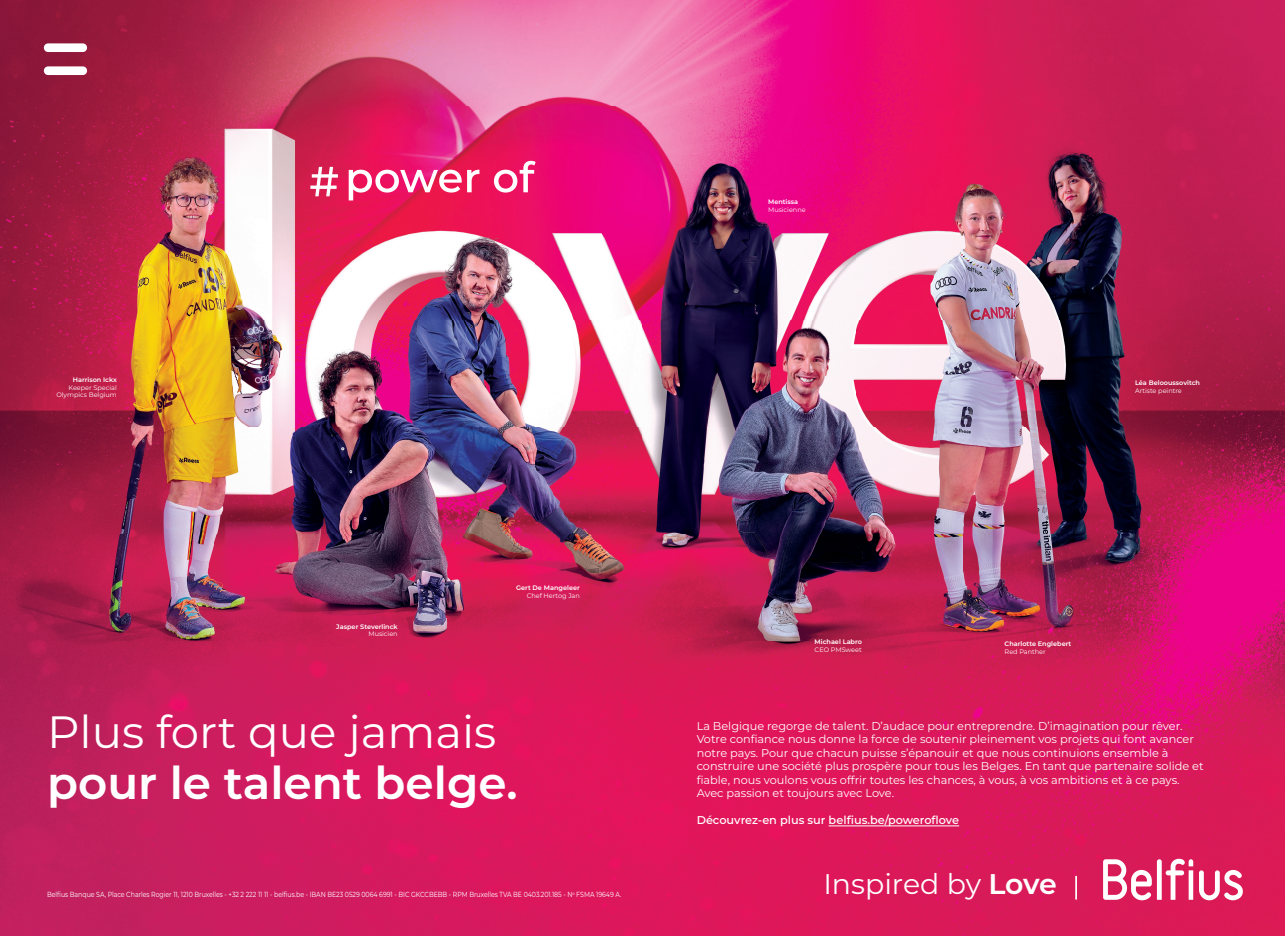
<style>
.page{position:relative;width:1285px;height:936px;background:#fff}
.page>*{position:absolute;margin:0;border:0;box-sizing:border-box;transform-origin:0 0}
.t1{font:700 45.15px "Belfius 21";color:#fff}
.t2{font:45.15px "Belfius 21";color:#fff}
.t3{font:28.35px "Belfius 21";color:#fff}
.t4{font:11.32px/13.6px "Belfius 21";color:#fff}
.t5{font:600 11.32px "Belfius 21";color:#fff}
.t6{font:7.35px "Belfius 21";letter-spacing:-.005em;color:#fff;scale:.85 1}
.t7{font:700 6.52px "Belfius 21";color:#fff}
.t8{font:6.52px/7.8px "Belfius 21";color:#fff;text-align:right}
.s1{font-weight:700}
</style>
<div class="page">
<img style="left:0;top:0;width:1284px;height:935px">
<svg style="left:1102px;top:858px;width:90px;height:42px"></svg>
<svg style="left:1198px;top:869px;width:44px;height:31px"></svg>
<svg style="left:1075px;top:875px;width:1px;height:24px"></svg>
<div style="left:44px;top:43px;width:43px;height:9px;background:#fff;border-radius:4px"></div>
<div style="left:44px;top:66px;width:43px;height:9px;background:#fff;border-radius:4px"></div>
<hr style="left:828px;top:825px;width:130px;height:1px;background:#fff">
<svg style="left:310px;top:161px;width:225px;height:39px"></svg>
<p class="t7" style="left:73px;top:375px;width:46px">Harrison Ickx</p>
<p class="t8" style="left:56px;top:383px;width:62px">Keeper Special<br>Olympics Belgium</p>
<p class="t7" style="left:336px;top:622px;width:63px">Jasper Steverlinck</p>
<p class="t8" style="left:368px;top:630px;width:31px">Musicien</p>
<p class="t7" style="left:516px;top:583px;width:65px">Gert De Mangeleer</p>
<p class="t8" style="left:526px;top:592px;width:55px">Chef Hertog Jan</p>
<h1 class="t2" style="left:47px;top:704px;width:450px">Plus fort que jamais</h1>
<h1 class="t1" style="left:47px;top:754px;width:472px">pour le talent belge.</h1>
<p class="t6" style="left:47px;top:889px;width:677px">Belfius Banque SA, Place Charles Rogier 11, 1210 Bruxelles - +32 2 222 11 11 - belfius.be - IBAN BE23 0529 0064 6991 - BIC GKCCBEBB - RPM Bruxelles TVA BE 0403.201.185 - N<sup>o</sup> FSMA 19649 A.</p>
<p class="t7" style="left:768px;top:198px;width:32px">Mentissa</p>
<p class="t8" style="left:768px;top:206px;width:39px">Musicienne</p>
<p class="t7" style="left:814px;top:637px;width:49px">Michael Labro</p>
<p class="t8" style="left:814px;top:645px;width:49px">CEO PMSweet</p>
<p class="t7" style="left:1134px;top:379px;width:66px">Léa Belooussovitch</p>
<p class="t8" style="left:1134px;top:387px;width:48px">Artiste peintre</p>
<p class="t7" style="left:1004px;top:639px;width:68px">Charlotte Englebert</p>
<p class="t8" style="left:1004px;top:647px;width:43px">Red Panther</p>
<p class="t4" style="left:696px;top:718px;width:508px">La Belgique regorge de talent. D’audace pour entreprendre. D’imagination pour rêver.<br>Votre confiance nous donne la force de soutenir pleinement vos projets qui font avancer notre pays. Pour que chacun puisse s’épanouir et que nous continuions ensemble à construire une société plus prospère pour tous les Belges. En tant que partenaire solide et fiable, nous voulons vous offrir toutes les chances, à vous, à vos ambitions et à ce pays.<br>Avec passion et toujours avec Love.</p>
<p class="t5" style="left:696px;top:813px;width:264px">Découvrez-en plus sur belfius.be/poweroflove</p>
<h2 class="t3" style="left:823px;top:866px;width:235px">Inspired by <span class="s1">Love</span></h2>
</div>
